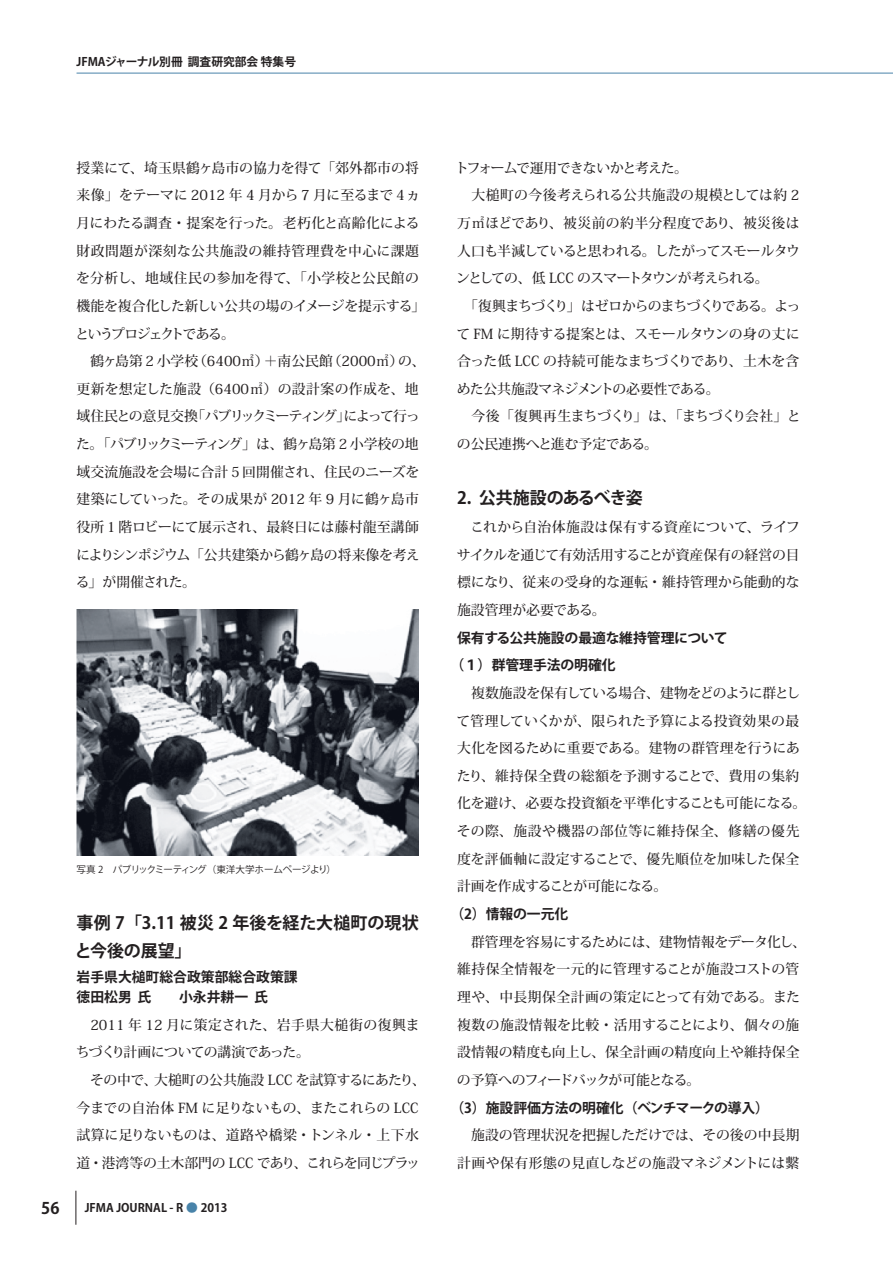
<style>
.page{position:relative;width:893px;height:1263px;background:#fff}
.page>*{position:absolute;margin:0;border:0;box-sizing:border-box;transform-origin:0 0}
.t1{font:700 16.95px/27.6px "Koz Go Pro";color:#231f20}
.t2{font:700 16.95px "Koz Go Pro";letter-spacing:-.05em;color:#231f20}
.t3{font:700 15.9px "Koz Go Pro";color:#231f20}
.t4{font:500 13.8px/27.6px "Koz Min Pro";color:#231f20}
.t5{font:500 13.8px/27.6px "Koz Min Pro";letter-spacing:-.03em;color:#231f20}
.t6{font:500 13.8px "Koz Min Pro";letter-spacing:.025em;color:#231f20}
.t7{font:700 13.8px/20.2px "Koz Go Pro";color:#231f20}
.t8{font:500 13.8px "Koz Min Pro";letter-spacing:-.025em;color:#231f20}
.t9{font:500 13.8px "Koz Min Pro";letter-spacing:-.02em;color:#231f20}
.t10{font:500 13.8px "Koz Min Pro";letter-spacing:-.04em;color:#231f20}
.t11{font:500 13.8px "Koz Min Pro";letter-spacing:.03em;color:#231f20}
.t12{font:500 13.8px "Koz Min Pro";letter-spacing:.02em;color:#231f20}
.t13{font:500 13.8px "Koz Min Pro";letter-spacing:.045em;color:#231f20}
.t14{font:500 13.8px "Koz Min Pro";letter-spacing:-.08em;color:#231f20}
.t15{font:700 11.7px "Koz Go Pro";color:#231f20}
.t16{font:9.6px "Koz Go Pro";letter-spacing:-.05em;color:#231f20}
.s1{color:#4883a9}
</style>
<div class="page">
<hr style="left:76px;top:1191px;width:1px;height:34px;background:#231f20">
<hr style="left:77px;top:73px;width:816px;height:1px;background:#4883a9">
<img style="left:77px;top:609px;width:342px;height:246px">
<p class="t15" style="left:77px;top:54px;width:221px">JFMAジャーナル別冊 調査研究部会 特集号</p>
<p class="t4" style="left:75px;top:153px;width:352px">授業にて、埼玉県鶴ヶ島市の協力を得て「郊外都市の将来像」をテーマに 2012 年 4 月から 7 月に至るまで４ヵ月にわたる調査・提案を行った。老朽化と高齢化による財政問題が深刻な公共施設の維持管理費を中心に課題を分析し、地域住民の参加を得て、「小学校と公民館の機能を複合化した新しい公共の場のイメージを提示する」というプロジェクトである。<br>　鶴ヶ島第２小学校（6400㎡）＋南公民館（2000㎡）の、更新を想定した施設（6400㎡）の設計案の作成を、地域住民との意見交換「パブリックミーティング」によって行った。「パブリックミーティング」は、鶴ヶ島第２小学校の地域交流施設を会場に合計５回開催され、住民のニーズを建築にしていった。その成果が 2012 年 9 月に鶴ヶ島市役所１階ロビーにて展示され、最終日には藤村龍至講師によりシンポジウム「公共建築から鶴ヶ島の将来像を考える」が開催された。</p>
<p class="t16" style="left:77px;top:863px;width:261px">写真 2　パブリックミーティング（東洋大学ホームページより）</p>
<p class="t1" style="left:75px;top:910px;width:345px">事例 7「3.11 被災 2 年後を経た大槌町の現状と今後の展望」</p>
<p class="t7" style="left:77px;top:967px;width:223px">岩手県大槌町総合政策部総合政策課徳田松男 氏　　小永井耕一 氏</p>
<p class="t4" style="left:76px;top:1010px;width:351px">　2011 年 12 月に策定された、岩手県大槌街の復興まちづくり計画についての講演であった。<br>　その中で、大槌町の公共施設 LCC を試算するにあたり、今までの自治体 FM に足りないもの、またこれらの LCC試算に足りないものは、道路や橋梁・トンネル・上下水道・港湾等の土木部門の LCC であり、これらを同じプラッ</p>
<p class="t3" style="left:41px;top:1198px;width:20px">56</p>
<p class="t15" style="left:85px;top:1200px;width:144px">JFMA JOURNAL - R <span class="s1">●</span> 2013</p>
<p class="t5" style="left:455px;top:153px;width:347px">トフォームで運用できないかと考えた。<br>　大槌町の今後考えられる公共施設の規模としては約 2万㎡ほどであり、被災前の約半分程度であり、被災後は人口も半減していると思われる。したがってスモールタウンとしての、低 LCC のスマートタウンが考えられる。<br>　「復興まちづくり」はゼロからのまちづくりである。よって FM に期待する提案とは、スモールタウンの身の丈に合った低 LCC の持続可能なまちづくりであり、土木を含めた公共施設マネジメントの必要性である。<br>　今後「復興再生まちづくり」は、「まちづくり会社」との公民連携へと進む予定である。</p>
<p class="t2" style="left:457px;top:487px;width:187px">2. 公共施設のあるべき姿</p>
<p class="t11" style="left:457px;top:517px;width:344px">　これから自治体施設は保有する資産について、ライフ</p>
<p class="t9" style="left:457px;top:545px;width:344px">サイクルを通じて有効活用することが資産保有の経営の目</p>
<p class="t4" style="left:457px;top:568px;width:344px">標になり、従来の受身的な運転・維持管理から能動的な</p>
<p class="t4" style="left:457px;top:595px;width:150px">施設管理が必要である。</p>
<p class="t7" style="left:457px;top:628px;width:272px">保有する公共施設の最適な維持管理について</p>
<p class="t7" style="left:450px;top:656px;width:167px">（１）群管理手法の明確化</p>
<p class="t10" style="left:457px;top:683px;width:345px">　複数施設を保有している場合、建物をどのように群とし</p>
<p class="t4" style="left:457px;top:706px;width:344px">て管理していくかが、限られた予算による投資効果の最</p>
<p class="t4" style="left:457px;top:734px;width:344px">大化を図るために重要である。建物の群管理を行うにあ</p>
<p class="t6" style="left:457px;top:766px;width:344px">たり、維持保全費の総額を予測することで、費用の集約</p>
<p class="t4" style="left:457px;top:789px;width:351px">化を避け、必要な投資額を平準化することも可能になる。</p>
<p class="t13" style="left:457px;top:821px;width:344px">その際、施設や機器の部位等に維持保全、修繕の優先</p>
<p class="t4" style="left:457px;top:844px;width:344px">度を評価軸に設定することで、優先順位を加味した保全</p>
<p class="t8" style="left:457px;top:876px;width:212px">計画を作成することが可能になる。</p>
<p class="t7" style="left:450px;top:905px;width:119px">（2）情報の一元化</p>
<p class="t8" style="left:457px;top:932px;width:350px">　群管理を容易にするためには、建物情報をデータ化し、</p>
<p class="t6" style="left:457px;top:959px;width:344px">維持保全情報を一元的に管理することが施設コストの管</p>
<p class="t6" style="left:457px;top:987px;width:344px">理や、中長期保全計画の策定にとって有効である。また</p>
<p class="t6" style="left:457px;top:1014px;width:344px">複数の施設情報を比較・活用することにより、個々の施</p>
<p class="t4" style="left:457px;top:1038px;width:344px">設情報の精度も向上し、保全計画の精度向上や維持保全</p>
<p class="t14" style="left:457px;top:1070px;width:245px">の予算へのフィードバックが可能となる。</p>
<p class="t7" style="left:450px;top:1098px;width:320px">（3）施設評価方法の明確化（ベンチマークの導入）</p>
<p class="t4" style="left:457px;top:1121px;width:344px">　施設の管理状況を把握しただけでは、その後の中長期</p>
<p class="t12" style="left:457px;top:1153px;width:344px">計画や保有形態の見直しなどの施設マネジメントには繫</p>
</div>
